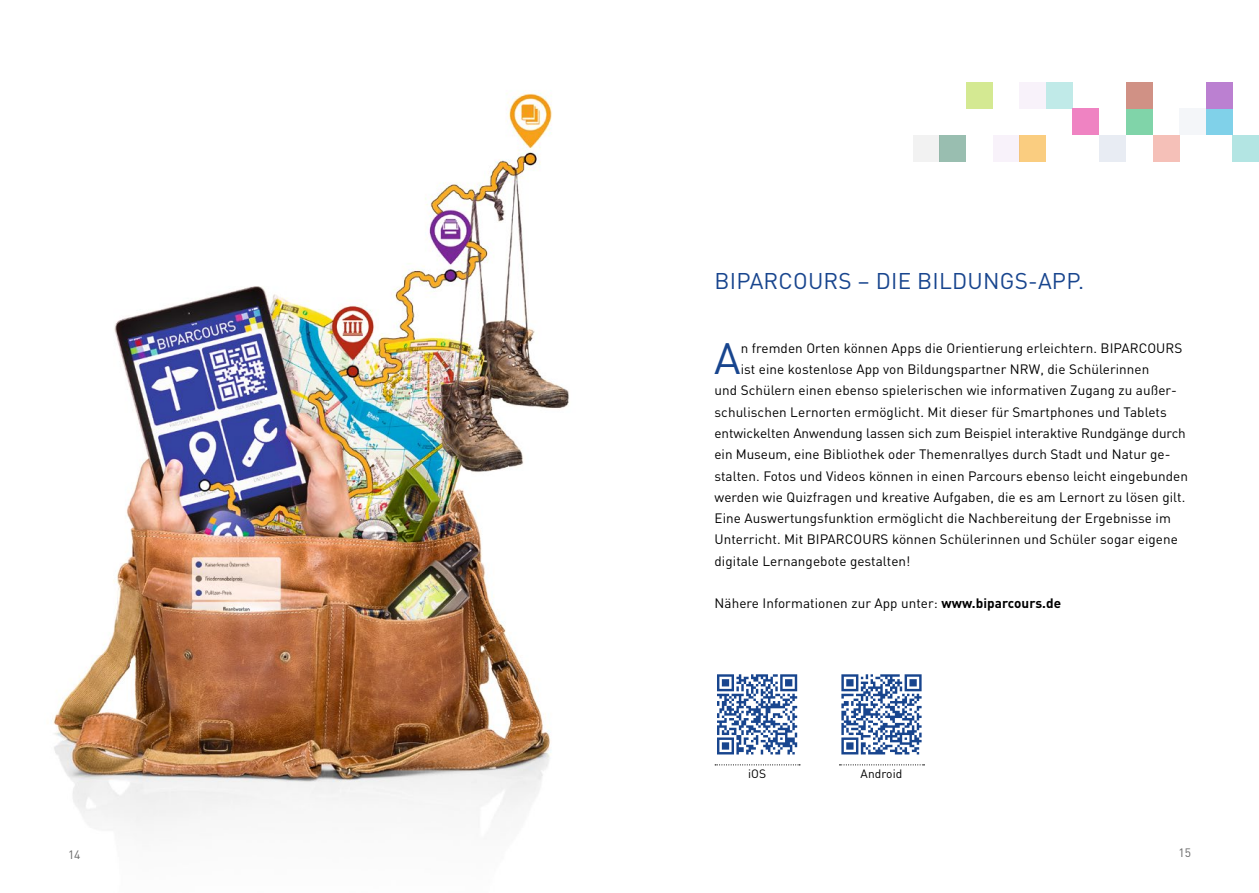
<style>
.page{position:relative;width:1259px;height:893px;background:#fff}
.page>*{position:absolute;margin:0;border:0;box-sizing:border-box;transform-origin:0 0}
.t1{font:43.35px "DIN";color:#18458e}
.t2{font:22.5px "DIN";letter-spacing:.01em;color:#18458e}
.t3{font:13.5px "DIN";letter-spacing:.005em;color:#000}
.t4{font:12px "DIN";letter-spacing:.01em;color:#000}
.t5{font:12px "DIN";color:#676767}
.s1{font-weight:700}
</style>
<div class="page">
<img style="left:53px;top:93px;width:516px;height:733px">
<svg style="left:839px;top:764px;width:85px;height:1px"></svg>
<svg style="left:715px;top:764px;width:85px;height:1px"></svg>
<svg style="left:717px;top:674px;width:81px;height:81px"></svg>
<svg style="left:717px;top:674px;width:80px;height:80px"></svg>
<svg style="left:841px;top:674px;width:81px;height:81px"></svg>
<svg style="left:841px;top:674px;width:80px;height:80px"></svg>
<div style="left:939px;top:135px;width:27px;height:27px;background:#99beb0"></div>
<div style="left:966px;top:82px;width:26px;height:26px;background:#d4e992"></div>
<div style="left:1099px;top:135px;width:26px;height:27px;background:#e8ecf3"></div>
<div style="left:1179px;top:108px;width:26px;height:27px;background:#f4f6f9"></div>
<div style="left:1019px;top:135px;width:27px;height:27px;background:#facd80"></div>
<div style="left:1019px;top:82px;width:27px;height:26px;background:#f8f2fa"></div>
<div style="left:992px;top:135px;width:27px;height:27px;background:#f8f2fa"></div>
<div style="left:1046px;top:82px;width:26px;height:26px;background:#c0eae8"></div>
<div style="left:1072px;top:108px;width:27px;height:27px;background:#ef83c2"></div>
<div style="left:1126px;top:108px;width:26px;height:27px;background:#80d4a9"></div>
<div style="left:1126px;top:82px;width:26px;height:26px;background:#d09185"></div>
<div style="left:913px;top:135px;width:26px;height:27px;background:#f2f2f2"></div>
<div style="left:1232px;top:135px;width:27px;height:27px;background:#b3e5e3"></div>
<div style="left:1205px;top:108px;width:27px;height:27px;background:#80d1e9"></div>
<div style="left:1205px;top:82px;width:27px;height:26px;background:#bb80d1"></div>
<div style="left:1153px;top:135px;width:26px;height:27px;background:#f5c0b8"></div>
<h2 class="t2" style="left:714px;top:267px;width:371px">BIPARCOURS – DIE BILDUNGS-APP.</h2>
<h1 class="t1" style="left:714px;top:331px;width:28px">A</h1>
<p class="t3" style="left:741px;top:340px;width:443px">n fremden Orten können Apps die Orientierung erleichtern. BIPARCOURS</p>
<p class="t3" style="left:741px;top:361px;width:410px">ist eine kostenlose App von Bildungspartner NRW, die Schülerinnen</p>
<p class="t3" style="left:714px;top:382px;width:464px">und Schülern einen ebenso spielerischen wie informativen Zugang zu außer-</p>
<p class="t3" style="left:714px;top:403px;width:454px">schulischen Lernorten ermöglicht. Mit dieser für Smartphones und Tablets</p>
<p class="t3" style="left:714px;top:425px;width:473px">entwickelten Anwendung lassen sich zum Beispiel interaktive Rundgänge durch</p>
<p class="t3" style="left:714px;top:446px;width:457px">ein Museum, eine Bibliothek oder Themenrallyes durch Stadt und Natur ge-</p>
<p class="t3" style="left:714px;top:467px;width:475px">stalten. Fotos und Videos können in einen Parcours ebenso leicht eingebunden</p>
<p class="t3" style="left:714px;top:488px;width:472px">werden wie Quizfragen und kreative Aufgaben, die es am Lernort zu lösen gilt.</p>
<p class="t3" style="left:714px;top:510px;width:458px">Eine Auswertungsfunktion ermöglicht die Nachbereitung der Ergebnisse im</p>
<p class="t3" style="left:714px;top:531px;width:465px">Unterricht. Mit BIPARCOURS können Schülerinnen und Schüler sogar eigene</p>
<p class="t3" style="left:714px;top:552px;width:197px">digitale Lernangebote gestalten!</p>
<p class="t3" style="left:714px;top:595px;width:348px">Nähere Informationen zur App unter: <span class="s1">www.biparcours.de</span></p>
<p class="t4" style="left:748px;top:766px;width:20px">iOS</p>
<p class="t4" style="left:860px;top:766px;width:43px">Android</p>
<p class="t5" style="left:68px;top:847px;width:14px">14</p>
<p class="t5" style="left:1178px;top:845px;width:14px">15</p>
</div>
